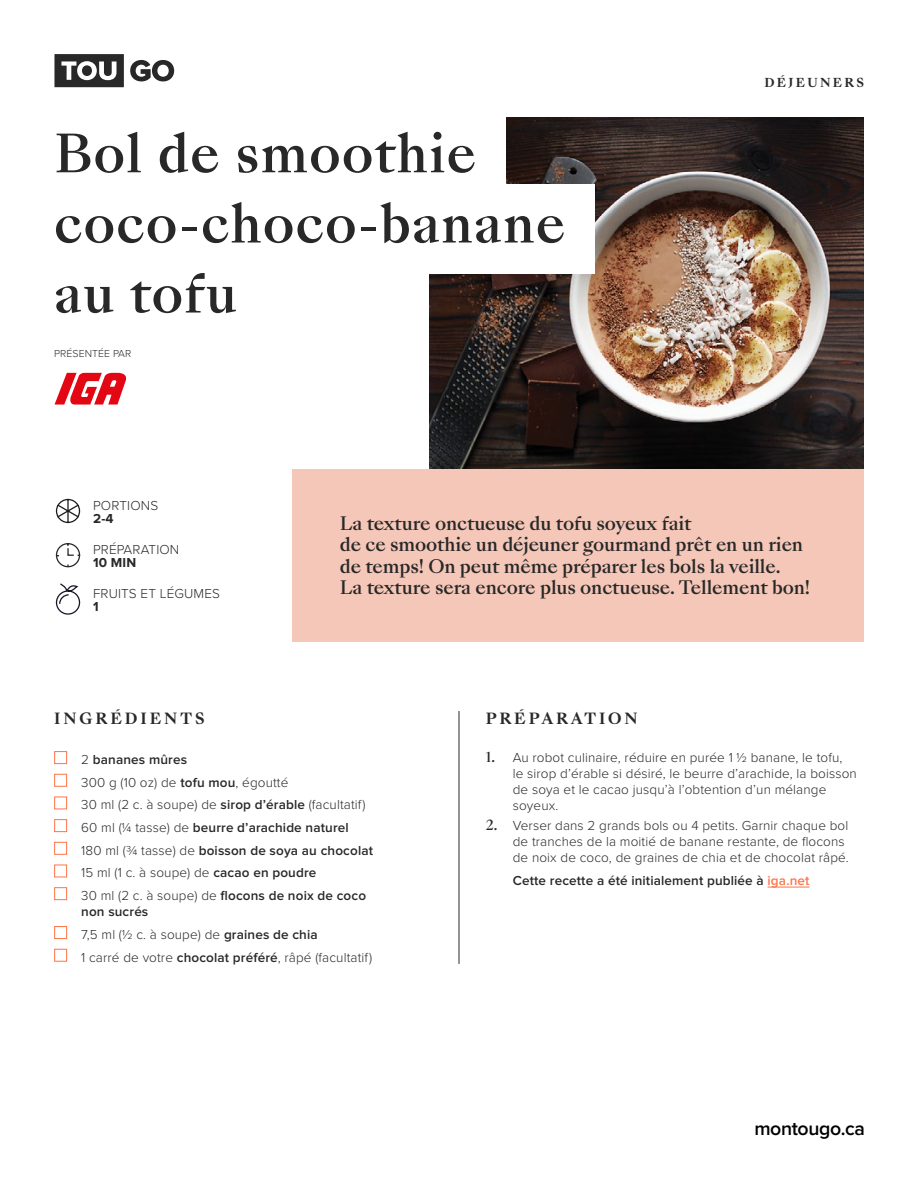
<style>
.page{position:relative;width:918px;height:1188px;background:#fff}
.page>*{position:absolute;margin:0;border:0;box-sizing:border-box;transform-origin:0 0}
.t1{font:500 51px/70.2px "Sang Bleu Kingdom";letter-spacing:.02em;color:#282828}
.t2{font:600 19.5px "Proxima Nova";letter-spacing:-.02em;color:#000}
.t3{font:500 18px/21.6px "Sang Bleu Kingdom";letter-spacing:-.01em;color:#282828}
.t4{font:700 15px "Sang Bleu Kingdom";letter-spacing:.2em;color:#282828}
.t5{font:300 13.5px/22.6px "Proxima Nova";letter-spacing:.01em;color:#282828}
.t6{font:600 13.5px "Proxima Nova";letter-spacing:.01em;color:#282828}
.t7{font:700 13.5px "Proxima Nova";color:#282828}
.t8{font:700 12px "Sang Bleu Kingdom";letter-spacing:.2em;color:#282828}
.t9{font:300 10.5px "Proxima Nova";letter-spacing:.01em;color:#282828}
.s1{font-weight:600}
.s2{font-family:"Sang Bleu Kingdom";font-weight:500}
.s3{color:#fd7548}
</style>
<div class="page">
<img style="left:429px;top:117px;width:435px;height:352px">
<div style="left:54px;top:54px;width:70px;height:33px;background:#282828"></div>
<svg style="left:130px;top:60px;width:44px;height:21px"></svg>
<svg style="left:61px;top:61px;width:56px;height:19px"></svg>
<div style="left:292px;top:469px;width:572px;height:173px;background:#f5c7b8"></div>
<hr style="left:768px;top:887px;width:42px;height:1px;background:#fd7548">
<hr style="left:459px;top:711px;width:1px;height:253px;background:#282828">
<div style="left:54px;top:114px;width:452px;height:85px;background:#fff"></div>
<div style="left:54px;top:184px;width:541px;height:90px;background:#fff"></div>
<div style="left:54px;top:751px;width:13px;height:13px;border:1px solid #fd7548"></div>
<div style="left:54px;top:774px;width:13px;height:13px;border:1px solid #fd7548"></div>
<div style="left:54px;top:797px;width:13px;height:12px;border:1px solid #fd7548"></div>
<div style="left:54px;top:819px;width:13px;height:13px;border:1px solid #fd7548"></div>
<div style="left:54px;top:842px;width:13px;height:13px;border:1px solid #fd7548"></div>
<div style="left:54px;top:865px;width:13px;height:12px;border:1px solid #fd7548"></div>
<div style="left:54px;top:887px;width:13px;height:13px;border:1px solid #fd7548"></div>
<div style="left:54px;top:926px;width:13px;height:13px;border:1px solid #fd7548"></div>
<div style="left:54px;top:949px;width:13px;height:13px;border:1px solid #fd7548"></div>
<svg style="left:55px;top:373px;width:72px;height:32px"></svg>
<svg style="left:56px;top:499px;width:24px;height:24px"></svg>
<svg style="left:56px;top:543px;width:24px;height:24px"></svg>
<svg style="left:56px;top:583px;width:24px;height:32px"></svg>
<h1 class="t1" style="left:54px;top:120px;width:513px">Bol de smoothie coco-choco-banane au tofu</h1>
<p class="t9" style="left:54px;top:346px;width:79px">PRÉSENTÉE PAR</p>
<p class="t8" style="left:764px;top:74px;width:101px">DÉJEUNERS</p>
<p class="t5" style="left:93px;top:493px;width:67px">PORTIONS</p>
<p class="t7" style="left:93px;top:511px;width:22px">2-4</p>
<p class="t5" style="left:93px;top:537px;width:88px">PRÉPARATION</p>
<p class="t7" style="left:93px;top:555px;width:45px">10 MIN</p>
<p class="t5" style="left:93px;top:581px;width:128px">FRUITS ET LÉGUMES</p>
<p class="t7" style="left:93px;top:599px;width:7px">1</p>
<h3 class="t3" style="left:340px;top:513px;width:472px">La texture onctueuse du tofu soyeux fait<br>de ce smoothie un déjeuner gourmand prêt en un rien de temps! On peut même préparer les bols la veille.<br>La texture sera encore plus onctueuse. Tellement bon!</h3>
<p class="t4" style="left:54px;top:708px;width:152px">INGRÉDIENTS</p>
<p class="t5" style="left:81px;top:747px;width:293px">2 <span class="s1">bananes mûres<br></span>300 g (10 oz) de <span class="s1">tofu mou</span>, égoutté<br>30 ml (2 c. à soupe) de <span class="s1">sirop d’érable</span> (facultatif)<br>60 ml (¼ tasse) de <span class="s1">beurre d’arachide naturel<br></span>180 ml (¾ tasse) de <span class="s1">boisson de soya au chocolat </span>15 ml (1 c. à soupe) de <span class="s1">cacao en poudre<br></span>30 ml (2 c. à soupe) de <span class="s1">flocons de noix de coco</span></p>
<p class="t5" style="left:81px;top:900px;width:292px"><span class="s1">non sucrés<br></span>7,5 ml (½ c. à soupe) de <span class="s1">graines de chia<br></span>1 carré de votre <span class="s1">chocolat préféré</span>, râpé (facultatif)</p>
<p class="t4" style="left:486px;top:708px;width:153px">PRÉPARATION</p>
<p class="t5" style="left:513px;top:749px;width:346px;line-height:16.2px;text-indent:-27px"><span class="s2">1.</span> Au robot culinaire, réduire en purée 1 ½ banane, le tofu,<br>le sirop d’érable si désiré, le beurre d’arachide, la boisson de soya et le cacao jusqu’à l’obtention d’un mélange soyeux.</p>
<p class="t5" style="left:513px;top:817px;width:338px;line-height:16.2px;text-indent:-27px"><span class="s2">2.</span> Verser dans 2 grands bols ou 4 petits. Garnir chaque bol de tranches de la moitié de banane restante, de flocons de noix de coco, de graines de chia et de chocolat râpé.</p>
<p class="t6" style="left:513px;top:873px;width:298px">Cette recette a été initialement publiée à <span class="s3">iga.net</span></p>
<h2 class="t2" style="left:754px;top:1117px;width:112px">montougo.ca</h2>
</div>
